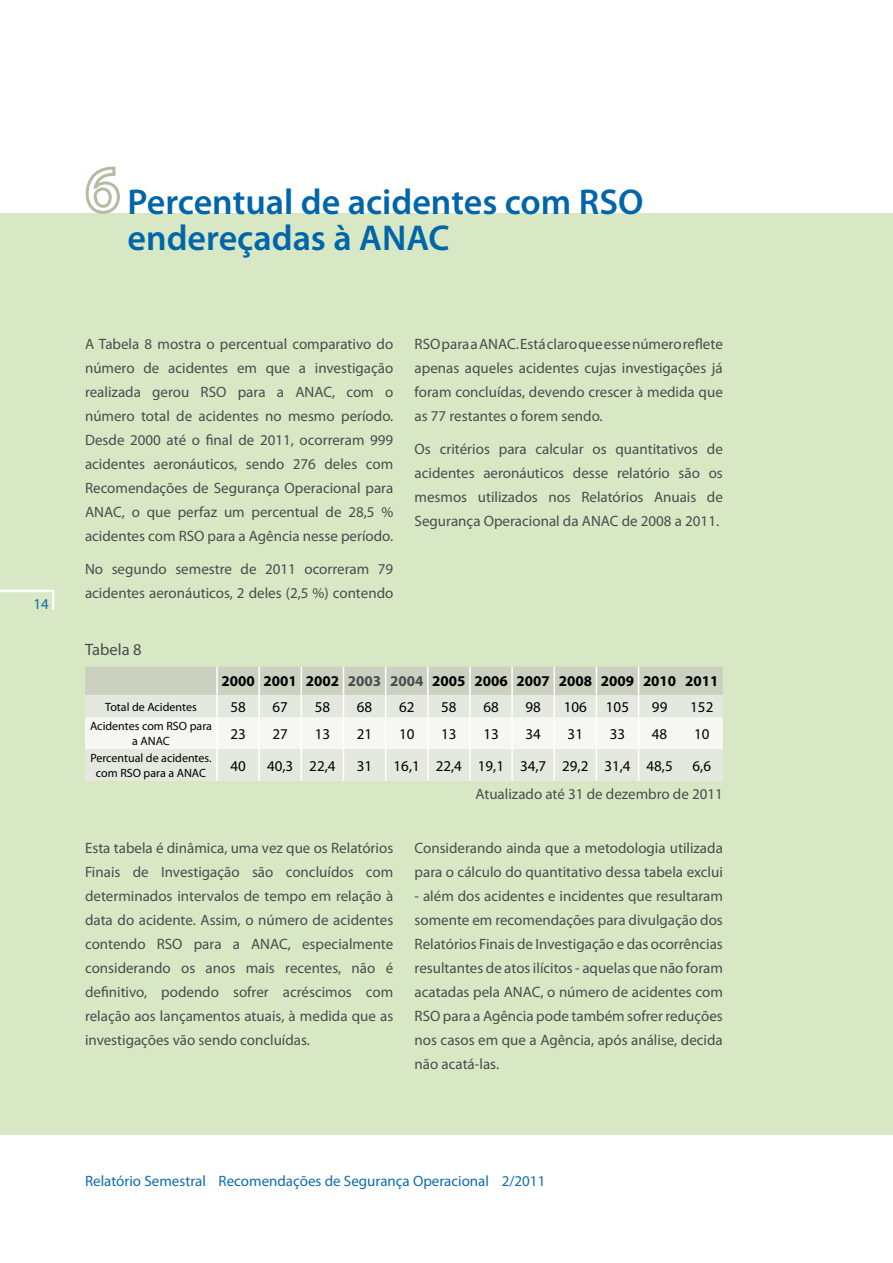
<style>
.page{position:relative;width:893px;height:1263px;background:#fff}
.page>*{position:absolute;margin:0;border:0;box-sizing:border-box;transform-origin:0 0}
.t1{font:600 36px/36px "Myriad Pro";color:#0066a9}
.t2{font:16.5px "Myriad Pro";color:#4b4b4d}
.t3{font:15px/24px "Myriad Pro";color:#4b4b4d;text-align:justify}
.t4{font:15px "Myriad Pro";color:#000}
.t5{font:15px "Myriad Pro";color:#0d6cad}
.t6{font:700 15px "Myriad Pro";color:#000}
.t7{font:12px/14.4px "Myriad Pro";color:#000;text-align:center}
.s1{color:#4b4b4d}
</style>
<div class="page">
<div style="left:0;top:213px;width:893px;height:922px;background:#d8e8c4"></div>
<svg style="left:0;top:589px;width:55px;height:21px"></svg>
<svg style="left:85px;top:166px;width:35px;height:48px"></svg>
<div style="left:85px;top:749px;width:638px;height:32px;background:#e5e8de"></div>
<hr style="left:258px;top:749px;width:2px;height:32px;background:#fff">
<hr style="left:301px;top:749px;width:1px;height:32px;background:#fff">
<hr style="left:343px;top:749px;width:1px;height:32px;background:#fff">
<hr style="left:385px;top:749px;width:1px;height:32px;background:#fff">
<hr style="left:427px;top:749px;width:2px;height:32px;background:#fff">
<hr style="left:216px;top:749px;width:2px;height:32px;background:#fff">
<svg style="left:85px;top:667px;width:638px;height:82px;background:#e3e6dc"></svg>
<hr style="left:469px;top:717px;width:2px;height:32px;background:#fff">
<hr style="left:511px;top:717px;width:2px;height:32px;background:#fff">
<hr style="left:553px;top:717px;width:2px;height:32px;background:#fff">
<hr style="left:596px;top:717px;width:1px;height:32px;background:#fff">
<hr style="left:638px;top:717px;width:1px;height:32px;background:#fff">
<hr style="left:469px;top:749px;width:2px;height:32px;background:#fff">
<hr style="left:511px;top:749px;width:2px;height:32px;background:#fff">
<hr style="left:553px;top:749px;width:2px;height:32px;background:#fff">
<hr style="left:596px;top:749px;width:1px;height:32px;background:#fff">
<hr style="left:638px;top:749px;width:1px;height:32px;background:#fff">
<p class="t5" style="left:34px;top:595px;width:17px">14</p>
<h1 class="t1" style="left:128px;top:183px;width:517px">Percentual de acidentes com RSO endereçadas à ANAC</h1>
<p class="t3" style="left:85px;top:332px;width:310px">A Tabela 8 mostra o percentual comparativo do número de acidentes em que a investigação realizada gerou RSO para a ANAC, com o número total de acidentes no mesmo período.<br>Desde 2000 até o final de 2011, ocorreram 999 acidentes aeronáuticos, sendo 276 deles com Recomendações de Segurança Operacional para ANAC, o que perfaz um percentual de 28,5 % acidentes com RSO para a Agência nesse período.</p>
<p class="t3" style="left:85px;top:557px;width:310px">No segundo semestre de 2011 ocorreram 79 acidentes aeronáuticos, 2 deles (2,5 %) contendo</p>
<p class="t2" style="left:85px;top:639px;width:58px">Tabela 8</p>
<p class="t3" style="left:415px;top:332px;width:310px">RSO para a ANAC. Está claro que esse número reflete apenas aqueles acidentes cujas investigações já foram concluídas, devendo crescer à medida que as 77 restantes o forem sendo.</p>
<p class="t3" style="left:415px;top:437px;width:310px">Os critérios para calcular os quantitativos de acidentes aeronáuticos desse relatório são os mesmos utilizados nos Relatórios Anuais de Segurança Operacional da ANAC de 2008 a 2011.</p>
<p class="t6" style="left:221px;top:671px;width:498px">2000 2001 2002 <span class="s1">2003 2004</span> 2005 2006 2007 2008 2009 2010 2011</p>
<p class="t7" style="left:105px;top:699px;width:93px">Total de Acidentes</p>
<p class="t4" style="left:230px;top:697px;width:17px">58</p>
<p class="t4" style="left:273px;top:697px;width:17px">67</p>
<p class="t4" style="left:315px;top:697px;width:17px">58</p>
<p class="t4" style="left:357px;top:697px;width:17px">68</p>
<p class="t4" style="left:399px;top:697px;width:17px">62</p>
<p class="t4" style="left:441px;top:697px;width:17px">58</p>
<p class="t4" style="left:483px;top:697px;width:17px">68</p>
<p class="t4" style="left:525px;top:697px;width:17px">98</p>
<p class="t4" style="left:564px;top:697px;width:25px">106</p>
<p class="t4" style="left:606px;top:697px;width:25px">105</p>
<p class="t4" style="left:652px;top:697px;width:17px">99</p>
<p class="t4" style="left:690px;top:697px;width:25px">152</p>
<p class="t7" style="left:90px;top:719px;width:123px">Acidentes com RSO para a ANAC</p>
<p class="t4" style="left:230px;top:724px;width:17px">23</p>
<p class="t4" style="left:273px;top:724px;width:17px">27</p>
<p class="t4" style="left:315px;top:724px;width:17px">13</p>
<p class="t4" style="left:357px;top:724px;width:17px">21</p>
<p class="t4" style="left:399px;top:724px;width:17px">10</p>
<p class="t4" style="left:441px;top:724px;width:17px">13</p>
<p class="t4" style="left:483px;top:724px;width:17px">13</p>
<p class="t4" style="left:525px;top:724px;width:17px">34</p>
<p class="t4" style="left:568px;top:724px;width:17px">31</p>
<p class="t4" style="left:610px;top:724px;width:17px">33</p>
<p class="t4" style="left:652px;top:724px;width:17px">48</p>
<p class="t4" style="left:694px;top:724px;width:17px">10</p>
<p class="t7" style="left:90px;top:751px;width:123px">Percentual de acidentes. com RSO para a ANAC</p>
<p class="t4" style="left:230px;top:756px;width:17px">40</p>
<p class="t4" style="left:267px;top:756px;width:70px">40,3 22,4</p>
<p class="t4" style="left:357px;top:756px;width:17px">31</p>
<p class="t4" style="left:394px;top:756px;width:281px">16,1 22,4 19,1 34,7 29,2 31,4 48,5</p>
<p class="t4" style="left:692px;top:756px;width:20px">6,6</p>
<p class="t3" style="left:475px;top:781px;width:249px">Atualizado até 31 de dezembro de 2011</p>
<p class="t3" style="left:85px;top:836px;width:310px">Esta tabela é dinâmica, uma vez que os Relatórios Finais de Investigação são concluídos com determinados intervalos de tempo em relação à data do acidente. Assim, o número de acidentes contendo RSO para a ANAC, especialmente considerando os anos mais recentes, não é definitivo, podendo sofrer acréscimos com relação aos lançamentos atuais, à medida que as investigações vão sendo concluídas.</p>
<p class="t3" style="left:415px;top:836px;width:310px">Considerando ainda que a metodologia utilizada para o cálculo do quantitativo dessa tabela exclui</p>
<p class="t3" style="left:415px;top:884px;width:310px">- além dos acidentes e incidentes que resultaram somente em recomendações para divulgação dos Relatórios Finais de Investigação e das ocorrências resultantes de atos ilícitos - aquelas que não foram acatadas pela ANAC, o número de acidentes com RSO para a Agência pode também sofrer reduções nos casos em que a Agência, após análise, decida não acatá-las.</p>
<p class="t5" style="left:85px;top:1172px;width:462px">Relatório Semestral Recomendações de Segurança Operacional 2/2011</p>
</div>
